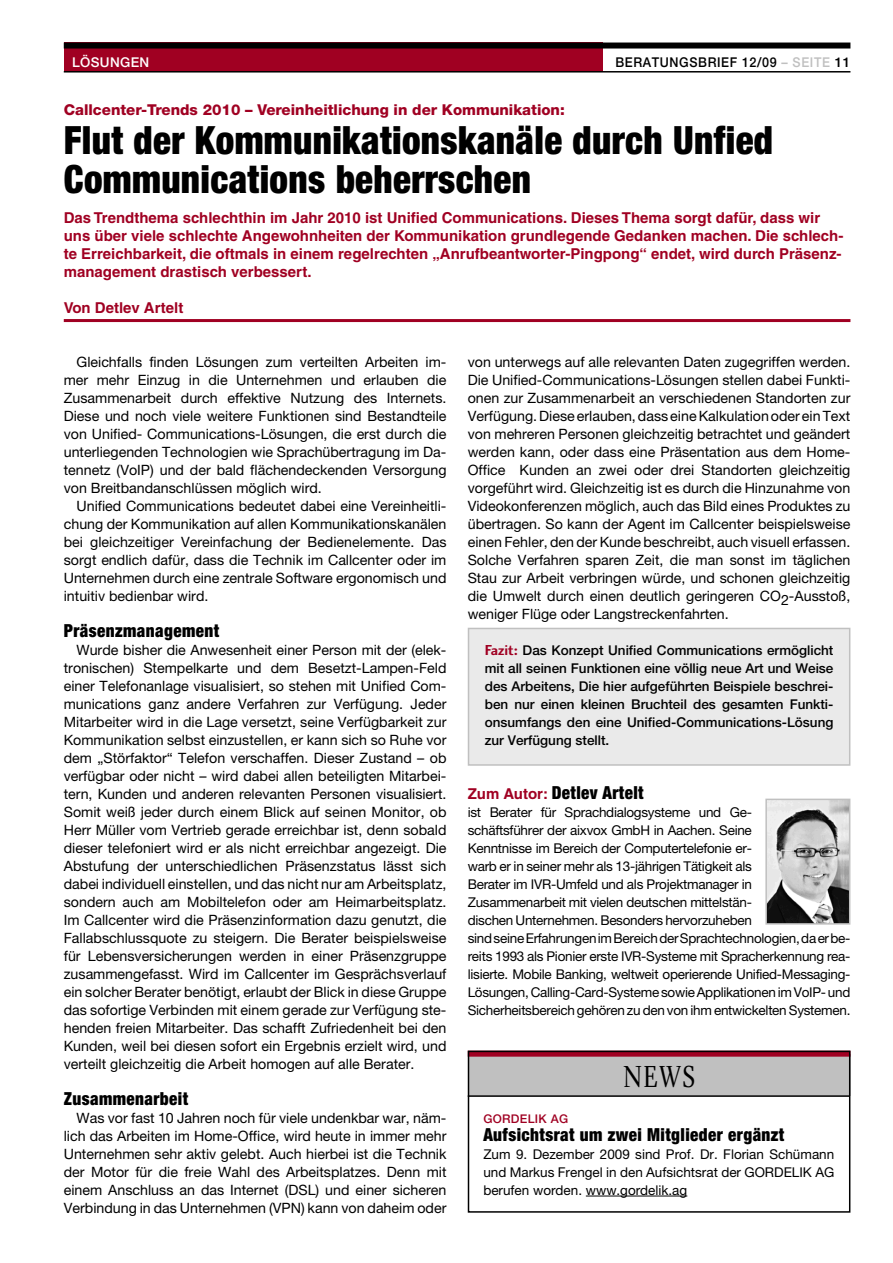
<style>
.page{position:relative;width:893px;height:1263px;background:#fff}
.page>*{position:absolute;margin:0;border:0;box-sizing:border-box;transform-origin:0 0}
.t1{font:900 condensed 39px/39px "Helvetica Neue";letter-spacing:.01em;color:#000;scale:.95 1}
.t2{font:31.5px "Charlotte Book Plain";color:#000;scale:.8 1}
.t3{font:900 condensed 18px "Helvetica Neue";letter-spacing:.025em;color:#000;scale:.95 1}
.t4{font:700 15px/18px "Helvetica";color:#a00022}
.t5{font:800 15px "Helvetica Neue";color:#a00022}
.t6{font:14.25px/18px "Helvetica Neue";color:#000;text-align:justify}
.t7{font:13.5px/18px "Helvetica Neue";letter-spacing:-.02em;color:#000}
.t8{font:500 13.5px/18px "Helvetica Neue";color:#000;text-align:justify}
.t9{font:500 13.5px "Helvetica Neue";letter-spacing:.05em;color:#000;scale:.93 1}
.t10{font:500 13.5px "Helvetica Neue";letter-spacing:.025em;color:#fff}
.t11{font:500 12px "Helvetica Neue";letter-spacing:.025em;color:#a00022}
.s1{color:#c0c0c0}
.s2{font-family:"Charlotte Sans Bold Plain";font-weight:400;font-size:15px;color:#a00022}
.s3{font-family:"Helvetica";font-weight:700;font-stretch:normal;font-size:15px;color:#a00022}
</style>
<div class="page">
<div style="left:468px;top:628px;width:382px;height:137px;background:#eaeaea"></div>
<div style="left:468px;top:628px;width:382px;height:138px;border:2px solid #c0c0c0"></div>
<div style="left:64px;top:43px;width:538px;height:29px;background:#a00022"></div>
<div style="left:64px;top:43px;width:786px;height:6px;background:#000"></div>
<hr style="left:64px;top:71px;width:786px;height:2px;background:#000">
<hr style="left:64px;top:319px;width:786px;height:3px;background:#a00022">
<img style="left:768px;top:802px;width:79px;height:120px">
<div style="left:765px;top:799px;width:85px;height:126px;border:2px solid #c0c0c0"></div>
<div style="left:468px;top:1054px;width:382px;height:42px;background:#c0c0c0"></div>
<div style="left:468px;top:1051px;width:382px;height:6px;background:#a00022"></div>
<hr style="left:468px;top:1095px;width:382px;height:2px;background:#000">
<hr style="left:586px;top:1196px;width:101px;height:1px;background:#000">
<div style="left:468px;top:1051px;width:382px;height:162px;border:2px solid #000"></div>
<p class="t10" style="left:72px;top:54px;width:79px">LÖSUNGEN</p>
<p class="t9" style="left:615px;top:54px;width:254px">BERATUNGSBRIEF 12/09 <span class="s1">– SEITE</span> 11</p>
<p class="t5" style="left:64px;top:100px;width:502px">Callcenter-Trends 2010 – Vereinheitlichung in der Kommunikation:</p>
<h1 class="t1" style="left:64px;top:120px;width:748px">Flut der Kommunikationskanäle durch Unfied<br>Communications beherrschen</h1>
<p class="t4" style="left:64px;top:208px;width:781px">Das Trendthema schlechthin im Jahr 2010 ist Unified Communications. Dieses Thema sorgt dafür, dass wir uns über viele schlechte Angewohnheiten der Kommunikation grundlegende Gedanken machen. Die schlech&shy;te Erreichbarkeit, die oftmals in einem regelrechten „Anrufbeantworter-Pingpong“ endet, wird durch Präsenz&shy;management drastisch verbessert.</p>
<p class="t4" style="left:64px;top:298px;width:121px">Von Detlev Artelt</p>
<p class="t6" style="left:64px;top:352px;width:384px;text-indent:13px">Gleichfalls finden Lösungen zum verteilten Arbeiten im&shy;mer mehr Einzug in die Unternehmen und erlauben die Zusammenarbeit durch effektive Nutzung des Internets.<br>Diese und noch viele weitere Funktionen sind Bestandteile von Unified- Communications-Lösungen, die erst durch die unterliegenden Technologien wie Sprachübertragung im Da&shy;tennetz (VoIP) und der bald flächendeckenden Versorgung von Breitbandanschlüssen möglich wird.</p>
<p class="t6" style="left:64px;top:496px;width:384px;text-indent:13px">Unified Communications bedeutet dabei eine Vereinheitli&shy;chung der Kommunikation auf allen Kommunikationskanälen bei gleichzeitiger Vereinfachung der Bedienelemente. Das sorgt endlich dafür, dass die Technik im Callcenter oder im Unternehmen durch eine zentrale Software ergonomisch und intuitiv bedienbar wird.</p>
<p class="t3" style="left:64px;top:619px;width:165px">Präsenzmanagement</p>
<p class="t6" style="left:64px;top:640px;width:384px;text-indent:13px">Wurde bisher die Anwesenheit einer Person mit der (elek&shy;tronischen) Stempelkarte und dem Besetzt-Lampen-Feld einer Telefonanlage visualisiert, so stehen mit Unified Com&shy;munications ganz andere Verfahren zur Verfügung. Jeder Mitarbeiter wird in die Lage versetzt, seine Verfügbarkeit zur Kommunikation selbst einzustellen, er kann sich so Ruhe vor dem „Störfaktor“ Telefon verschaffen. Dieser Zustand – ob verfügbar oder nicht – wird dabei allen beteiligten Mitarbei&shy;tern, Kunden und anderen relevanten Personen visualisiert.<br>Somit weiß jeder durch einem Blick auf seinen Monitor, ob Herr Müller vom Vertrieb gerade erreichbar ist, denn sobald dieser telefoniert wird er als nicht erreichbar angezeigt. Die Abstufung der unterschiedlichen Präsenzstatus lässt sich dabei individuell einstellen, und das nicht nur am Arbeitsplatz, sondern auch am Mobiltelefon oder am Heimarbeitsplatz.<br>Im Callcenter wird die Präsenzinformation dazu genutzt, die Fallabschlussquote zu steigern. Die Berater beispielsweise für Lebensversicherungen werden in einer Präsenzgruppe zusammengefasst. Wird im Callcenter im Gesprächsverlauf ein solcher Berater benötigt, erlaubt der Blick in diese Gruppe das sofortige Verbinden mit einem gerade zur Verfügung ste&shy;henden freien Mitarbeiter. Das schafft Zufriedenheit bei den Kunden, weil bei diesen sofort ein Ergebnis erzielt wird, und verteilt gleichzeitig die Arbeit homogen auf alle Berater.</p>
<p class="t3" style="left:64px;top:1087px;width:132px">Zusammenarbeit</p>
<p class="t6" style="left:64px;top:1108px;width:384px;text-indent:13px">Was vor fast 10 Jahren noch für viele undenkbar war, näm&shy;lich das Arbeiten im Home-Office, wird heute in immer mehr Unternehmen sehr aktiv gelebt. Auch hierbei ist die Technik der Motor für die freie Wahl des Arbeitsplatzes. Denn mit einem Anschluss an das Internet (DSL) und einer sicheren Verbindung in das Unternehmen (VPN) kann von daheim oder</p>
<p class="t6" style="left:468px;top:352px;width:384px">von unterwegs auf alle relevanten Daten zugegriffen werden.<br>Die Unified-Communications-Lösungen stellen dabei Funkti&shy;onen zur Zusammenarbeit an verschiedenen Standorten zur Verfügung. Diese erlauben, dass eine Kalkulation oder ein Text von mehreren Personen gleichzeitig betrachtet und geändert werden kann, oder dass eine Präsentation aus dem Home-Office Kunden an zwei oder drei Standorten gleichzeitig vorgeführt wird. Gleichzeitig ist es durch die Hinzunahme von Videokonferenzen möglich, auch das Bild eines Produktes zu übertragen. So kann der Agent im Callcenter beispielsweise einen Fehler, den der Kunde beschreibt, auch visuell erfassen.<br>Solche Verfahren sparen Zeit, die man sonst im täglichen Stau zur Arbeit verbringen würde, und schonen gleichzeitig die Umwelt durch einen deutlich geringeren CO2-Ausstoß, weniger Flüge oder Langstreckenfahrten.</p>
<p class="t8" style="left:485px;top:641px;width:350px"><span class="s2">Fazit:</span> Das Konzept Unified Communications ermöglicht mit all seinen Funktionen eine völlig neue Art und Weise des Arbeitens, Die hier aufgeführten Beispiele beschrei&shy;ben nur einen kleinen Bruchteil des gesamten Funkti&shy;onsumfangs den eine Unified-Communications-Lösung zur Verfügung stellt.</p>
<p class="t3" style="left:468px;top:781px;width:187px"><span class="s3">Zum Autor:</span> Detlev Artelt</p>
<p class="t7" style="left:468px;top:803px;width:384px">ist Berater für Sprachdialogsysteme und Ge-<br>schäftsführer der aixvox GmbH in Aachen. Seine<br>Kenntnisse im Bereich der Computertelefonie er-<br>warb er in seiner mehr als 13-jährigen Tätigkeit als<br>Berater im IVR-Umfeld und als Projektmanager in Zusammenarbeit mit vielen deutschen mittelstän-<br>dischen Unternehmen. Besonders hervorzuheben<br>sind seine Erfahrungen im Bereich der Sprachtechnologien, da er be&shy;reits 1993 als Pionier erste IVR-Systeme mit Spracherkennung rea&shy;lisierte. Mobile Banking, weltweit operierende Unified-Messaging-Lösungen, Calling-Card-Systeme sowie Applikationen im VoIP- und Sicherheitsbereich gehören zu den von ihm entwickelten Systemen.</p>
<h2 class="t2" style="left:623px;top:1059px;width:92px">NEWS</h2>
<p class="t11" style="left:483px;top:1111px;width:86px">GORDELIK AG</p>
<p class="t3" style="left:483px;top:1123px;width:318px">Aufsichtsrat um zwei Mitglieder ergänzt</p>
<p class="t7" style="left:483px;top:1145px;width:352px;text-align:justify">Zum 9. Dezember 2009 sind Prof. Dr. Florian Schümann und Markus Frengel in den Aufsichtsrat der GORDELIK AG berufen worden. www.gordelik.ag</p>
</div>
